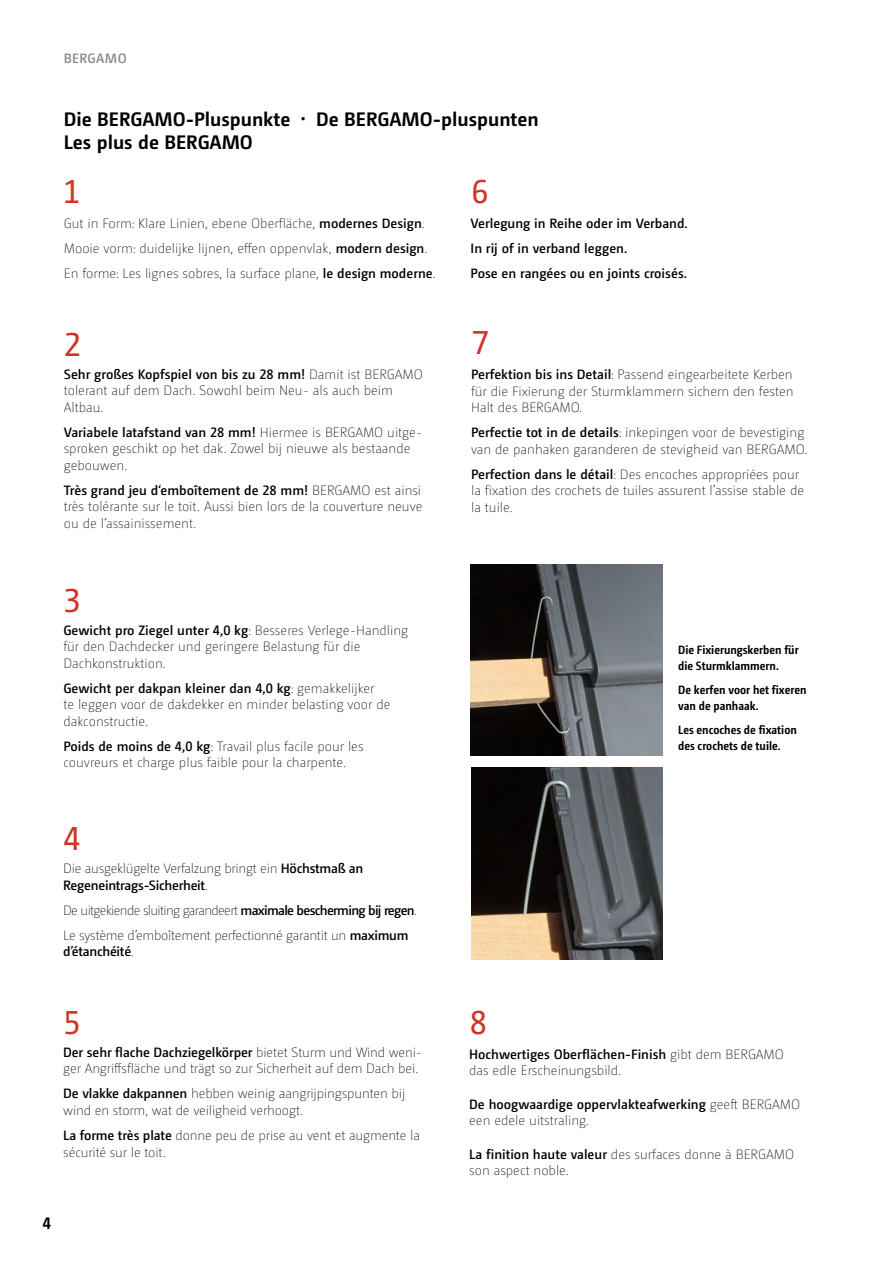
<style>
.page{position:relative;width:893px;height:1263px;background:#fff}
.page>*{position:absolute;margin:0;border:0;box-sizing:border-box;transform-origin:0 0}
.t1{font:33px "Camingo Dos Pro";color:#d13425}
.t2{font:700 19.5px "Camingo Dos Pro";color:#000}
.t3{font:700 16.5px "Camingo Dos Pro";color:#000}
.t4{font:200 13.5px/16.5px "Camingo Dos Pro";color:#000}
.t5{font:200 13.5px/16.5px "Camingo Dos Pro";letter-spacing:-.02em;color:#000}
.t6{font:600 13.5px/25px "Camingo Dos Pro";color:#000}
.t7{font:600 13.5px "Camingo Dos Pro";letter-spacing:-.02em;color:#000}
.t8{font:600 13.5px "Camingo Dos Pro";letter-spacing:.025em;color:#878786}
.t9{font:700 12px/15.8px "Camingo Dos Pro S Cd";color:#000}
.s1{font-weight:600}
.s2{font-weight:200}
</style>
<div class="page">
<img style="left:471px;top:564px;width:191px;height:192px">
<img style="left:471px;top:768px;width:191px;height:191px">
<p class="t8" style="left:64px;top:51px;width:64px">BERGAMO</p>
<h2 class="t2" style="left:64px;top:107px;width:228px">Die BERGAMO-Pluspunkte</h2>
<h2 class="t2" style="left:316px;top:107px;width:224px">De BERGAMO-pluspunten</h2>
<h2 class="t2" style="left:64px;top:130px;width:191px">Les plus de BERGAMO</h2>
<h1 class="t1" style="left:63px;top:172px;width:19px">1</h1>
<p class="t4" style="left:64px;top:211px;width:373px;line-height:25px">Gut in Form: Klare Linien, ebene Oberfläche, <span class="s1">modernes Design</span>.<br>Mooie vorm: duidelijke lijnen, effen oppenvlak, <span class="s1">modern design</span>.<br>En forme: Les lignes sobres, la surface plane, <span class="s1">le design moderne</span>.</p>
<h1 class="t1" style="left:64px;top:325px;width:19px">2</h1>
<p class="t4" style="left:64px;top:366px;width:361px"><span class="s1">Sehr großes Kopfspiel von bis zu 28 mm!</span> Damit ist BERGAMO tolerant auf dem Dach. Sowohl beim Neu- als auch beim<br>Altbau.</p>
<p class="t4" style="left:64px;top:424px;width:360px"><span class="s1">Variabele latafstand van 28 mm!</span> Hiermee is BERGAMO uitge&shy;sproken geschikt op het dak. Zowel bij nieuwe als bestaande gebouwen.</p>
<p class="t4" style="left:64px;top:482px;width:360px;text-align:justify"><span class="s1">Très grand jeu d‘emboîtement de 28 mm!</span> BERGAMO est ainsi très tolérante sur le toit. Aussi bien lors de la couverture neuve ou de l‘assainissement.</p>
<h1 class="t1" style="left:471px;top:172px;width:19px">6</h1>
<p class="t6" style="left:471px;top:211px;width:219px">Verlegung in Reihe oder im Verband.<br>In rij of in verband leggen.<br>Pose en rangées ou en joints croisés.</p>
<h1 class="t1" style="left:472px;top:324px;width:19px">7</h1>
<p class="t4" style="left:471px;top:366px;width:324px;text-align:justify"><span class="s1">Perfektion bis ins Detail</span>: Passend eingearbeitete Kerben für die Fixierung der Sturmklammern sichern den festen Halt des BERGAMO.</p>
<p class="t4" style="left:471px;top:424px;width:337px"><span class="s1">Perfectie tot in de details</span>: inkepingen voor de bevestiging van de panhaken garanderen de stevigheid van BERGAMO.</p>
<p class="t4" style="left:471px;top:466px;width:335px"><span class="s1">Perfection dans le détail</span>: Des encoches appropriées pour la fixation des crochets de tuiles assurent l’assise stable de la tuile.</p>
<h1 class="t1" style="left:63px;top:581px;width:19px">3</h1>
<p class="t4" style="left:63px;top:622px;width:346px"><span class="s1">Gewicht pro Ziegel unter 4,0 kg</span>: Besseres Verlege-Handling für den Dachdecker und geringere Belastung für die<br>Dachkonstruktion.</p>
<p class="t4" style="left:63px;top:680px;width:329px"><span class="s1">Gewicht per dakpan kleiner dan 4,0 kg</span>: gemakkelijker<br>te leggen voor de dakdekker en minder belasting voor de dakconstructie.</p>
<p class="t4" style="left:63px;top:738px;width:302px"><span class="s1">Poids de moins de 4,0 kg</span>: Travail plus facile pour les couvreurs et charge plus faible pour la charpente.</p>
<h1 class="t1" style="left:63px;top:819px;width:19px">4</h1>
<p class="t5" style="left:63px;top:860px;width:301px">Die ausgeklügelte Verfalzung bringt ein <span class="s1">Höchstmaß an<br>Regeneintrags-Sicherheit</span>.</p>
<p class="t5" style="left:63px;top:898px;width:355px;line-height:25px">De uitgekiende sluiting garandeert <span class="s1">maximale bescherming bij regen</span>.<br>Le système d’emboîtement perfectionné garantit un <span class="s1">maximum</span></p>
<p class="t7" style="left:63px;top:943px;width:72px">d’étanchéité<span class="s2">.</span></p>
<h1 class="t1" style="left:63px;top:1003px;width:19px">5</h1>
<p class="t4" style="left:63px;top:1044px;width:360px"><span class="s1">Der sehr flache Dachziegelkörper</span> bietet Sturm und Wind weni&shy;ger Angriffsfläche und trägt so zur Sicherheit auf dem Dach bei.</p>
<p class="t4" style="left:63px;top:1086px;width:344px"><span class="s1">De vlakke dakpannen</span> hebben weinig aangrijpingspunten bij wind en storm, wat de veiligheid verhoogt.</p>
<p class="t4" style="left:63px;top:1127px;width:358px"><span class="s1">La forme très plate</span> donne peu de prise au vent et augmente la sécurité sur le toit.</p>
<p class="t3" style="left:43px;top:1213px;width:10px">4</p>
<p class="t9" style="left:678px;top:642px;width:122px">Die Fixierungskerben für die Sturmklammern.</p>
<p class="t9" style="left:678px;top:682px;width:130px">De kerfen voor het fixeren van de panhaak.</p>
<p class="t9" style="left:678px;top:722px;width:120px">Les encoches de fixation des crochets de tuile.</p>
<h1 class="t1" style="left:470px;top:1003px;width:19px">8</h1>
<p class="t4" style="left:469px;top:1046px;width:316px"><span class="s1">Hochwertiges Oberflächen-Finish</span> gibt dem BERGAMO das edle Erscheinungsbild.</p>
<p class="t6" style="left:469px;top:1096px;width:333px;line-height:16.5px">De hoogwaardige oppervlakteafwerking <span class="s2">geeft BERGAMO een edele uitstraling.</span></p>
<p class="t4" style="left:469px;top:1146px;width:326px"><span class="s1">La finition haute valeur</span> des surfaces donne à BERGAMO son aspect noble.</p>
</div>
